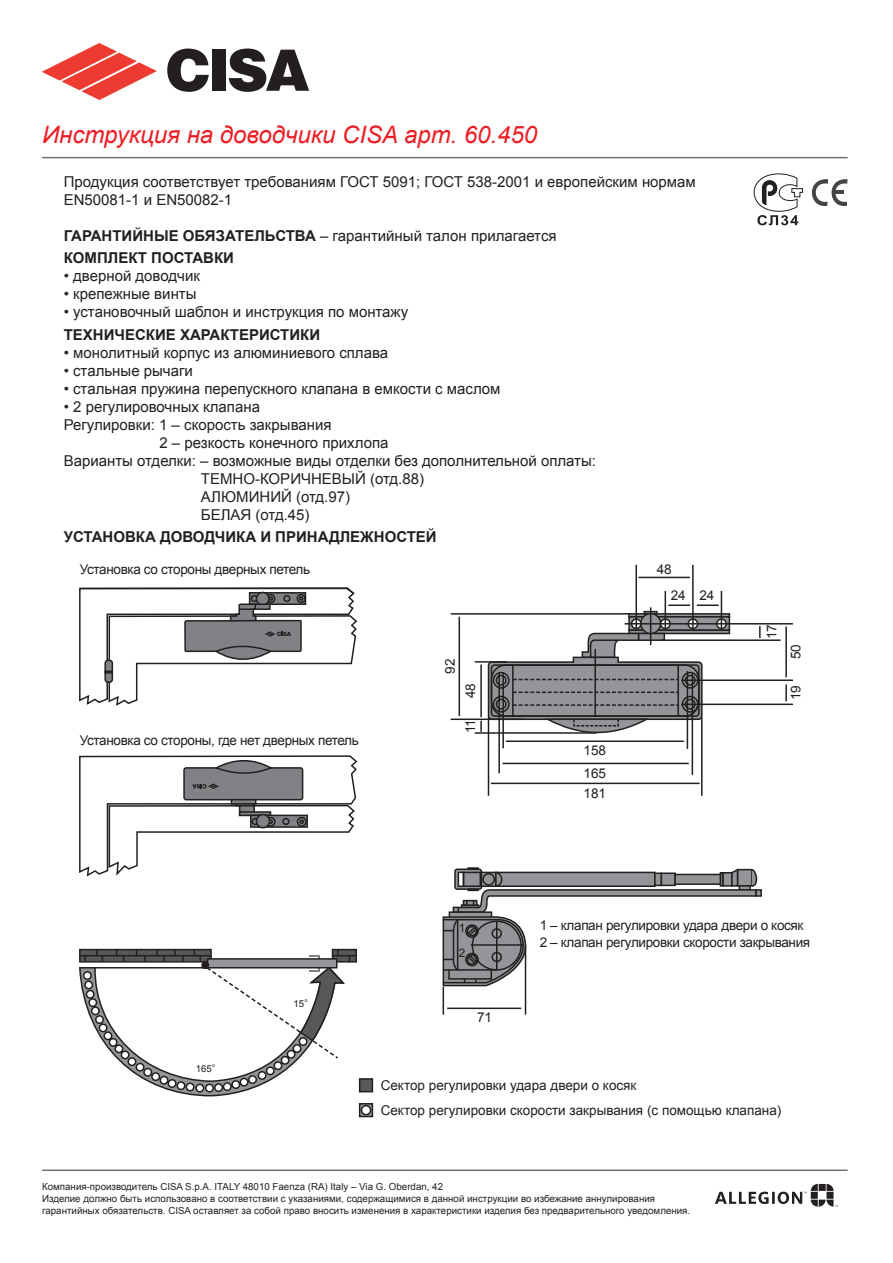
<style>
.page{position:relative;width:893px;height:1263px;background:#fff}
.page>*{position:absolute;margin:0;border:0;box-sizing:border-box;transform-origin:0 0}
.t1{font:italic 24px "Arial";color:#ee1d23}
.t2{font:15px/18px "Arial";color:#231f20}
.t3{font:700 15px/22.5px "Arial";color:#231f20}
.t4{font:13.5px/23px "Arial";letter-spacing:-.025em;color:#231f20}
.t5{font:13.5px/24.9px "Arial";color:#231f20}
.t6{font:11.7px/25px "Arial";color:#231f20}
.t7{font:9.75px/11.7px "Arial";color:#231f20}
.t8{font:9.6px "Arial";color:#231f20}
.t9{font:5.1px "Arial";color:#231f20}
.s1{font-weight:400}
</style>
<div class="page">
<hr style="left:42px;top:1169px;width:806px;height:2px;background:#717074">
<svg style="left:753px;top:173px;width:95px;height:52px"></svg>
<div style="left:79px;top:949px;width:133px;height:13px;background:#231f20"></div>
<div style="left:332px;top:949px;width:25px;height:13px;background:#231f20"></div>
<svg style="left:79px;top:950px;width:277px;height:147px"></svg>
<div style="left:359px;top:1078px;width:14px;height:14px;background:#57585a;border:2px solid #231f20"></div>
<svg style="left:359px;top:1103px;width:14px;height:14px"></svg>
<div style="left:362px;top:1106px;width:9px;height:9px;background:#fff;border-radius:50%"></div>
<div style="left:361px;top:1105px;width:10px;height:10px;border:2px solid #231f20;border-radius:50%"></div>
<svg style="left:79px;top:587px;width:279px;height:119px"></svg>
<svg style="left:628px;top:613px;width:102px;height:3px"></svg>
<svg style="left:643px;top:611px;width:15px;height:4px"></svg>
<svg style="left:628px;top:616px;width:102px;height:13px"></svg>
<svg style="left:628px;top:629px;width:102px;height:5px"></svg>
<svg style="left:641px;top:614px;width:20px;height:19px"></svg>
<div style="left:640px;top:613px;width:21px;height:21px;border:2px solid #231f20;border-radius:50%"></div>
<hr style="left:502px;top:672px;width:2px;height:76px;background:#231f20">
<hr style="left:498px;top:673px;width:2px;height:100px;background:#231f20">
<hr style="left:692px;top:673px;width:1px;height:102px;background:#231f20">
<hr style="left:687px;top:671px;width:1px;height:78px;background:#231f20">
<svg style="left:631px;top:619px;width:10px;height:9px"></svg>
<div style="left:631px;top:618px;width:11px;height:11px;border:2px solid #231f20;border-radius:50%"></div>
<svg style="left:661px;top:619px;width:9px;height:9px"></svg>
<div style="left:660px;top:618px;width:11px;height:11px;border:2px solid #231f20;border-radius:50%"></div>
<svg style="left:688px;top:619px;width:10px;height:9px"></svg>
<div style="left:687px;top:618px;width:11px;height:11px;border:2px solid #231f20;border-radius:50%"></div>
<svg style="left:717px;top:619px;width:9px;height:9px"></svg>
<div style="left:716px;top:618px;width:11px;height:11px;border:2px solid #231f20;border-radius:50%"></div>
<hr style="left:650px;top:607px;width:1px;height:38px;background:#231f20">
<hr style="left:635px;top:565px;width:2px;height:63px;background:#231f20">
<hr style="left:665px;top:591px;width:1px;height:37px;background:#231f20">
<hr style="left:692px;top:565px;width:2px;height:63px;background:#231f20">
<hr style="left:721px;top:591px;width:1px;height:37px;background:#231f20">
<hr style="left:625px;top:623px;width:168px;height:1px;background:#231f20">
<hr style="left:668px;top:604px;width:22px;height:2px;background:#231f20">
<hr style="left:638px;top:577px;width:52px;height:1px;background:#231f20">
<hr style="left:697px;top:604px;width:22px;height:2px;background:#231f20">
<hr style="left:661px;top:639px;width:119px;height:2px;background:#231f20">
<hr style="left:681px;top:679px;width:112px;height:2px;background:#231f20">
<hr style="left:681px;top:703px;width:112px;height:2px;background:#231f20">
<svg style="left:759px;top:626px;width:2px;height:12px"></svg>
<svg style="left:480px;top:632px;width:223px;height:105px"></svg>
<hr style="left:480px;top:664px;width:2px;height:53px;background:#231f20">
<hr style="left:459px;top:617px;width:1px;height:99px;background:#231f20">
<hr style="left:785px;top:626px;width:2px;height:51px;background:#231f20">
<svg style="left:785px;top:684px;width:2px;height:17px"></svg>
<hr style="left:506px;top:740px;width:178px;height:2px;background:#231f20">
<hr style="left:503px;top:763px;width:186px;height:1px;background:#231f20">
<hr style="left:491px;top:783px;width:209px;height:1px;background:#231f20">
<hr style="left:488px;top:717px;width:1px;height:79px;background:#231f20">
<hr style="left:701px;top:717px;width:2px;height:79px;background:#231f20">
<hr style="left:475px;top:732px;width:122px;height:2px;background:#231f20">
<hr style="left:475px;top:661px;width:32px;height:2px;background:#231f20">
<hr style="left:451px;top:718px;width:73px;height:2px;background:#231f20">
<hr style="left:451px;top:613px;width:179px;height:2px;background:#231f20">
<svg style="left:758px;top:889px;width:4px;height:8px"></svg>
<svg style="left:442px;top:867px;width:316px;height:148px"></svg>
<hr style="left:447px;top:1007px;width:74px;height:2px;background:#231f20">
<svg style="left:79px;top:755px;width:279px;height:122px"></svg>
<hr style="left:42px;top:157px;width:806px;height:1px;background:#717074">
<svg style="left:715px;top:1184px;width:123px;height:22px"></svg>
<svg style="left:42px;top:43px;width:115px;height:57px"></svg>
<svg style="left:167px;top:49px;width:42px;height:43px"></svg>
<div style="left:212px;top:50px;width:13px;height:41px;background:#231f20"></div>
<svg style="left:229px;top:49px;width:80px;height:43px"></svg>
<h1 class="t1" style="left:42px;top:119px;width:497px">Инструкция на доводчики CISA арт. 60.450</h1>
<p class="t2" style="left:64px;top:173px;width:634px">Продукция соответствует требованиям ГОСТ 5091; ГОСТ 538-2001 и европейским нормам<br>EN50081-1 и EN50082-1</p>
<p class="t3" style="left:64px;top:225px;width:494px">ГАРАНТИЙНЫЕ ОБЯЗАТЕЛЬСТВА <span class="s1">– гарантийный талон прилагается<br></span>КОМПЛЕКТ ПОСТАВКИ</p>
<p class="t2" style="left:64px;top:267px;width:138px">• дверной доводчик</p>
<p class="t2" style="left:64px;top:285px;width:134px">• крепежные винты</p>
<p class="t2" style="left:64px;top:303px;width:346px">• установочный шаблон и инструкция по монтажу</p>
<p class="t3" style="left:64px;top:324px;width:258px">ТЕХНИЧЕСКИЕ ХАРАКТЕРИСТИКИ</p>
<p class="t2" style="left:64px;top:344px;width:326px">• монолитный корпус из алюминиевого сплава</p>
<p class="t2" style="left:64px;top:362px;width:131px">• стальные рычаги</p>
<p class="t2" style="left:64px;top:380px;width:438px">• стальная пружина перепускного клапана в емкости с маслом</p>
<p class="t2" style="left:64px;top:398px;width:198px">• 2 регулировочных клапана</p>
<p class="t2" style="left:64px;top:416px;width:269px">Регулировки: 1 – скорость закрывания</p>
<p class="t2" style="left:159px;top:434px;width:231px">2 – резкость конечного прихлопа</p>
<p class="t2" style="left:64px;top:452px;width:534px">Варианты отделки: – возможные виды отделки без дополнительной оплаты:</p>
<p class="t2" style="left:201px;top:470px;width:225px">ТЕМНО-КОРИЧНЕВЫЙ (отд.88)</p>
<p class="t2" style="left:201px;top:488px;width:151px">АЛЮМИНИЙ (отд.97)</p>
<p class="t2" style="left:201px;top:506px;width:110px">БЕЛАЯ (отд.45)</p>
<p class="t3" style="left:64px;top:526px;width:374px">УСТАНОВКА ДОВОДЧИКА И ПРИНАДЛЕЖНОСТЕЙ</p>
<p class="t4" style="left:80px;top:558px;width:232px">Установка со стороны дверных петель</p>
<p class="t4" style="left:80px;top:729px;width:281px">Установка со стороны, где нет дверных петель</p>
<p class="t4" style="left:439px;top:674px;width:16px;rotate:-90deg">92</p>
<p class="t4" style="left:459px;top:698px;width:16px;rotate:-90deg">48</p>
<p class="t4" style="left:459px;top:733px;width:15px;rotate:-90deg">11</p>
<p class="t4" style="left:657px;top:558px;width:17px">48</p>
<p class="t4" style="left:671px;top:584px;width:17px">24</p>
<p class="t4" style="left:699px;top:584px;width:17px">24</p>
<p class="t4" style="left:584px;top:738px;width:24px">158<br>165</p>
<p class="t4" style="left:584px;top:782px;width:24px">181</p>
<p class="t4" style="left:760px;top:639px;width:16px;rotate:-90deg">17</p>
<p class="t4" style="left:784px;top:659px;width:16px;rotate:-90deg">50</p>
<p class="t4" style="left:784px;top:700px;width:16px;rotate:-90deg">19</p>
<p class="t8" style="left:196px;top:1062px;width:18px">165</p>
<p class="t9" style="left:212px;top:1062px;width:4px">о</p>
<p class="t8" style="left:294px;top:997px;width:12px">15</p>
<p class="t9" style="left:305px;top:997px;width:4px">о</p>
<p class="t6" style="left:459px;top:915px;width:8px">1<br>2</p>
<p class="t4" style="left:477px;top:1006px;width:16px">71</p>
<p class="t4" style="left:540px;top:916px;width:272px;line-height:17.7px">1 – клапан регулировки удара двери о косяк<br>2 – клапан регулировки скорости закрывания</p>
<p class="t5" style="left:381px;top:1073px;width:402px">Сектор регулировки удара двери о косяк<br>Сектор регулировки скорости закрывания (с помощью клапана)</p>
<p class="t7" style="left:42px;top:1181px;width:650px">Компания-производитель CISA S.p.A. ITALY 48010 Faenza (RA) Italy – Via G. Oberdan, 42<br>Изделие должно быть использовано в соответствии с указаниями, содержащимися в данной инструкции во избежание аннулирования гарантийных обязательств. CISA оставляет за собой право вносить изменения в характеристики изделия без предварительного уведомления.</p>
</div>
